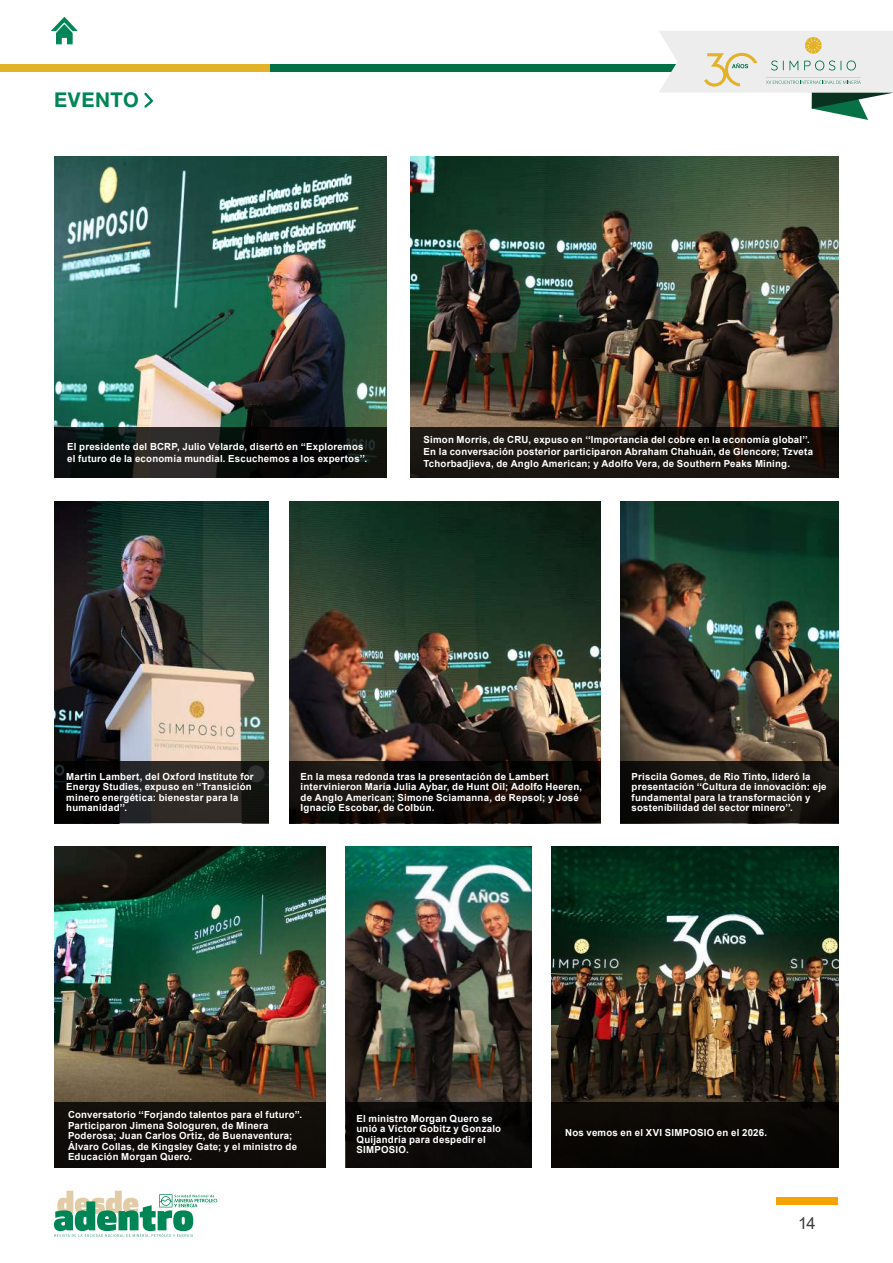
<style>
.page{position:relative;width:893px;height:1263px;background:#fff}
.page>*{position:absolute;margin:0;border:0;box-sizing:border-box;transform-origin:0 0}
.t1{font:700 20.4px "Helvetica Neue LT Std";letter-spacing:.03em;color:#008656}
.t2{font:16.5px "Arial";color:#3c3c3b}
.t3{font:700 9.75px/10.5px "Arial";letter-spacing:.025em;color:#fff}
</style>
<div class="page">
<div style="left:776px;top:1197px;width:62px;height:8px;background:#f6a300"></div>
<svg style="left:54px;top:1191px;width:163px;height:46px"></svg>
<svg style="left:51px;top:17px;width:27px;height:28px"></svg>
<div style="left:270px;top:64px;width:623px;height:8px;background:#007146"></div>
<div style="left:0;top:64px;width:270px;height:8px;background:#e2b328"></div>
<svg style="left:659px;top:31px;width:234px;height:89px"></svg>
<img style="left:552px;top:846px;width:287px;height:257px">
<img style="left:54px;top:846px;width:271px;height:257px">
<img style="left:54px;top:156px;width:333px;height:271px">
<img style="left:346px;top:846px;width:185px;height:257px">
<img style="left:410px;top:156px;width:429px;height:271px">
<img style="left:621px;top:502px;width:218px;height:259px">
<img style="left:289px;top:502px;width:311px;height:259px">
<img style="left:54px;top:502px;width:214px;height:259px">
<div style="left:54px;top:1103px;width:271px;height:65px;background:#110e09"></div>
<div style="left:552px;top:1103px;width:287px;height:65px;background:#090704"></div>
<svg style="left:54px;top:761px;width:214px;height:62px;background:#1d1b19"></svg>
<svg style="left:54px;top:427px;width:333px;height:51px;background:#121412"></svg>
<svg style="left:410px;top:427px;width:429px;height:51px;background:#18130f"></svg>
<svg style="left:289px;top:761px;width:311px;height:62px;background:#100b08"></svg>
<svg style="left:621px;top:761px;width:218px;height:62px;background:#17130f"></svg>
<div style="left:346px;top:1103px;width:185px;height:65px;background:#0b0a08"></div>
<svg style="left:144px;top:92px;width:9px;height:16px"></svg>
<h1 class="t1" style="left:54px;top:87px;width:86px">EVENTO</h1>
<p class="t3" style="left:67px;top:441px;width:301px;line-height:12px">El presidente del BCRP, Julio Velarde, disertó en ‘‘Exploremos el futuro de la economía mundial. Escuchemos a los expertos’’.</p>
<p class="t3" style="left:423px;top:433px;width:391px;line-height:12px">Simon Morris, de CRU, expuso en ‘‘Importancia del cobre en la economía global’’.<br>En la conversación posterior participaron Abraham Chahuán, de Glencore; Tzveta<br>Tchorbadjieva, de Anglo American; y Adolfo Vera, de Southern Peaks Mining.</p>
<p class="t3" style="left:66px;top:771px;width:189px">Martin Lambert, del Oxford Institute for Energy Studies, expuso en ‘‘Transición minero energética: bienestar para la humanidad’’.</p>
<p class="t3" style="left:301px;top:771px;width:283px">En la mesa redonda tras la presentación de Lambert intervinieron María Julia Aybar, de Hunt Oil; Adolfo Heeren, de Anglo American; Simone Sciamanna, de Repsol; y José Ignacio Escobar, de Colbún.</p>
<p class="t3" style="left:632px;top:771px;width:196px">Priscila Gomes, de Rio Tinto, lideró la presentación ‘‘Cultura de innovación: eje fundamental para la transformación y sostenibilidad del sector minero’’.</p>
<p class="t3" style="left:68px;top:1109px;width:236px">Conversatorio ‘‘Forjando talentos para el futuro’’.<br>Participaron Jimena Sologuren, de Minera Poderosa; Juan Carlos Ortiz, de Buenaventura; Álvaro Collas, de Kingsley Gate; y el ministro de Educación Morgan Quero.</p>
<p class="t3" style="left:357px;top:1113px;width:146px">El ministro Morgan Quero se unió a Víctor Gobitz y Gonzalo<br>Quijandría para despedir el<br>SIMPOSIO.</p>
<p class="t3" style="left:565px;top:1127px;width:203px">Nos vemos en el XVI SIMPOSIO en el 2026.</p>
<h2 class="t2" style="left:798px;top:1212px;width:19px">14</h2>
</div>
